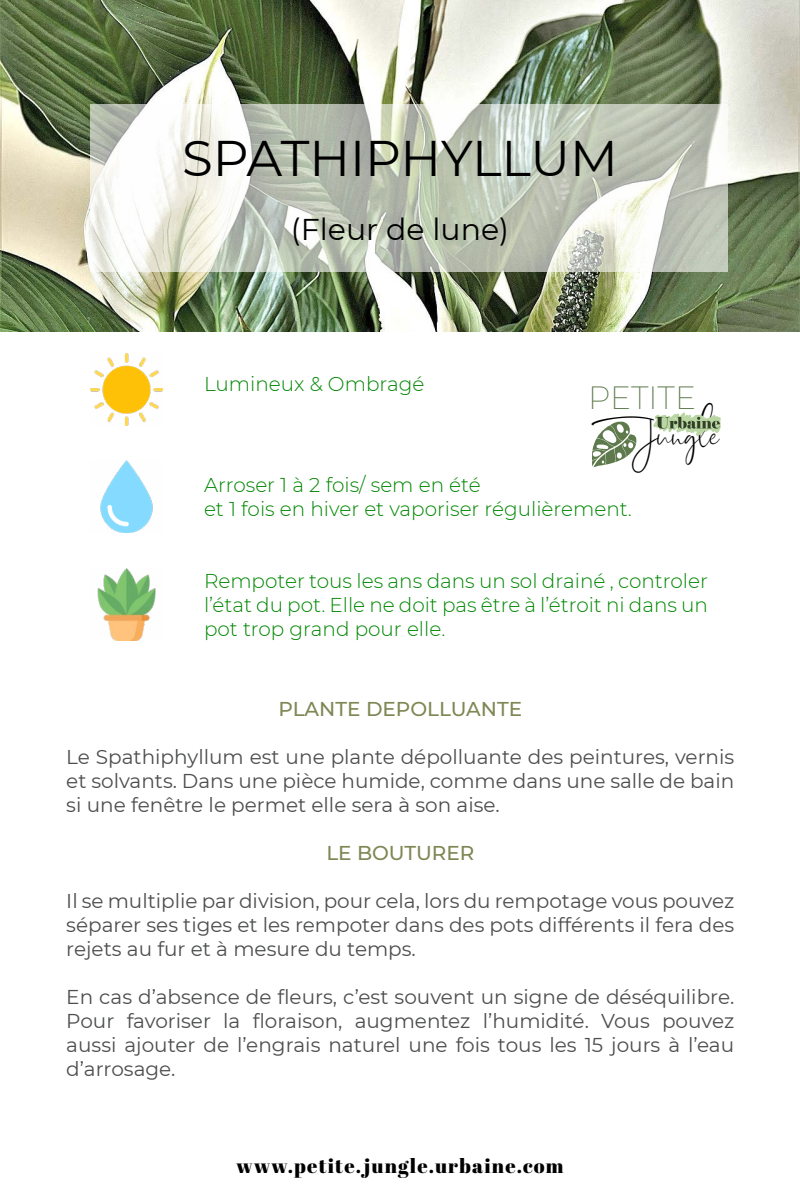
<style>
.page{position:relative;width:800px;height:1200px;background:#fff}
.page>*{position:absolute;margin:0;border:0;box-sizing:border-box;transform-origin:0 0}
.t1{font:50px "Montserrat";color:#000}
.t2{font:42px "Dhanikans Signature 2";color:#000}
.t3{font:200 31.4px "Montserrat";color:#5e7a4c}
.t4{font:30px "Montserrat";color:#000}
.t5{font:20px/24px "Montserrat";color:#4d4e4e;text-align:justify}
.t6{font:300 20px/24px "Montserrat";color:#008702}
.t7{font:20px "Abril Fatface";letter-spacing:.06em;color:#000}
.t8{font:500 20px "Montserrat";color:#808754}
</style>
<div class="page">
<img style="left:0;top:0;width:800px;height:332px">
<svg style="left:90px;top:104px;width:638px;height:168px"></svg>
<img style="left:90px;top:353px;width:72px;height:72px">
<img style="left:100px;top:461px;width:53px;height:72px">
<img style="left:97px;top:568px;width:59px;height:72px">
<svg style="left:653px;top:412px;width:68px;height:24px"></svg>
<svg style="left:592px;top:421px;width:45px;height:46px"></svg>
<h1 class="t1" style="left:182px;top:124px;width:437px">SPATHIPHYLLUM</h1>
<h3 class="t4" style="left:291px;top:209px;width:220px">(Fleur de lune)</h3>
<p class="t6" style="left:204px;top:371px;width:222px">Lumineux &amp; Ombragé</p>
<h3 class="t3" style="left:588px;top:377px;width:109px">PETITE</h3>
<h2 class="t2" style="left:590px;top:405px;width:130px">Jungle</h2>
<p class="t6" style="left:204px;top:473px;width:429px">Arroser 1 à 2 fois/ sem en été<br>et 1 fois en hiver et vaporiser régulièrement.</p>
<p class="t6" style="left:204px;top:568px;width:505px;text-align:justify">Rempoter tous les ans dans un sol drainé , controler l’état du pot. Elle ne doit pas être à l’étroit ni dans un pot trop grand pour elle.</p>
<p class="t8" style="left:278px;top:694px;width:245px">PLANTE DEPOLLUANTE</p>
<p class="t5" style="left:66px;top:744px;width:670px">Le Spathiphyllum est une plante dépolluante des peintures, vernis et solvants. Dans une pièce humide, comme dans une salle de bain si une fenêtre le permet elle sera à son aise.</p>
<p class="t8" style="left:326px;top:838px;width:149px">LE BOUTURER</p>
<p class="t5" style="left:66px;top:888px;width:670px">Il se multiplie par division, pour cela, lors du rempotage vous pouvez séparer ses tiges et les rempoter dans des pots différents il fera des rejets au fur et à mesure du temps.</p>
<p class="t5" style="left:66px;top:984px;width:670px">En cas d’absence de fleurs, c’est souvent un signe de déséquilibre.<br>Pour favoriser la floraison, augmentez l’humidité. Vous pouvez aussi ajouter de l’engrais naturel une fois tous les 15 jours à l’eau d’arrosage.</p>
<p class="t7" style="left:236px;top:1152px;width:329px">www.petite.jungle.urbaine.com</p>
</div>
